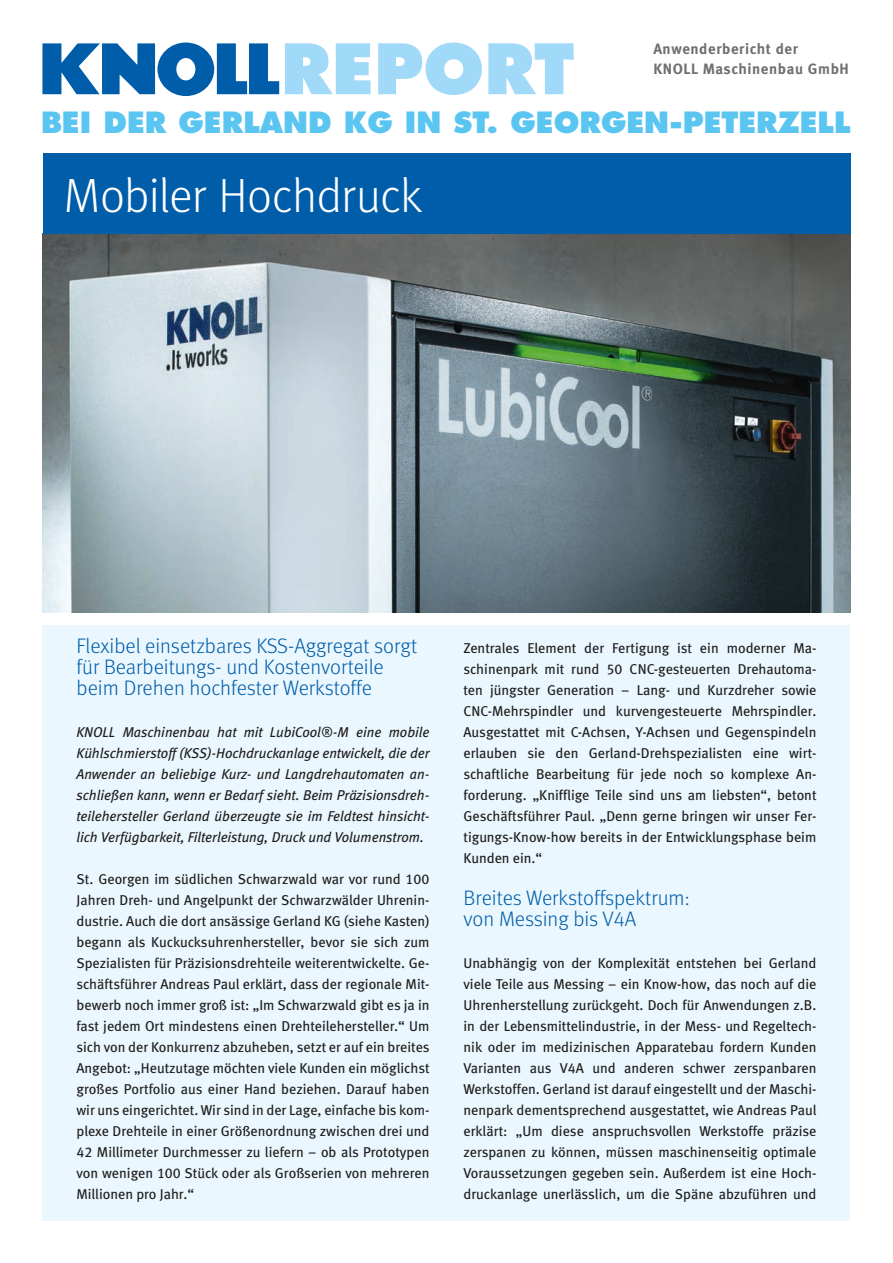
<style>
.page{position:relative;width:893px;height:1263px;background:#fff}
.page>*{position:absolute;margin:0;border:0;box-sizing:border-box;transform-origin:0 0}
.t1{font:48px "Meta Light LF";letter-spacing:-.015em;color:#fff}
.t2{font:800 28.5px "Futura";color:#5bc5f2}
.t3{font:21px/21px "Meta Light LF";color:#005da9}
.t4{font:15px/19.5px "Meta Bold LF";letter-spacing:.04em;color:#70706f}
.t5{font:14.25px/21px "Meta Book LF";color:#1d1d1b;text-align:justify}
.t6{font:italic 14.25px/21px "Meta Book LF";color:#1d1d1b;text-align:justify}
</style>
<div class="page">
<div style="left:43px;top:625px;width:807px;height:596px;background:#ebf7fe"></div>
<img style="left:43px;top:234px;width:807px;height:378px">
<div style="left:43px;top:153px;width:808px;height:81px;background:#005da9"></div>
<svg style="left:285px;top:43px;width:86px;height:51px"></svg>
<svg style="left:378px;top:42px;width:104px;height:53px"></svg>
<svg style="left:488px;top:43px;width:86px;height:51px"></svg>
<svg style="left:42px;top:42px;width:237px;height:54px"></svg>
<p class="t4" style="left:653px;top:39px;width:197px">Anwenderbericht der<br>KNOLL Maschinenbau GmbH</p>
<h2 class="t2" style="left:41px;top:105px;width:811px">BEI DER GERLAND KG IN ST. GEORGEN-PETERZELL</h2>
<h1 class="t1" style="left:64px;top:168px;width:360px">Mobiler Hochdruck</h1>
<h3 class="t3" style="left:77px;top:635px;width:342px">Flexibel einsetzbares KSS-Aggregat sorgt für Bearbeitungs- und Kostenvorteile beim Drehen hochfester Werkstoffe</h3>
<p class="t6" style="left:77px;top:721px;width:355px">KNOLL Maschinenbau hat mit LubiCool®-M eine mobile Kühlschmierstoff (KSS)-Hochdruckanlage entwickelt, die der Anwender an beliebige Kurz- und Langdrehautomaten an&shy;schließen kann, wenn er Bedarf sieht. Beim Präzisionsdreh&shy;teilehersteller Gerland überzeugte sie im Feldtest hinsicht&shy;lich Verfügbarkeit, Filterleistung, Druck und Volumenstrom.</p>
<p class="t5" style="left:77px;top:868px;width:355px">St. Georgen im südlichen Schwarzwald war vor rund 100<br>Jahren Dreh- und Angelpunkt der Schwarzwälder Uhrenin&shy;dustrie. Auch die dort ansässige Gerland KG (siehe Kasten) begann als Kuckucksuhrenhersteller, bevor sie sich zum Spezialisten für Präzisionsdrehteile weiterentwickelte. Ge&shy;schäftsführer Andreas Paul erklärt, dass der regionale Mit&shy;bewerb noch immer groß ist: „Im Schwarzwald gibt es ja in fast jedem Ort mindestens einen Drehteilehersteller.“ Um sich von der Konkurrenz abzuheben, setzt er auf ein breites Angebot: „Heutzutage möchten viele Kunden ein möglichst großes Portfolio aus einer Hand beziehen. Darauf haben wir uns eingerichtet. Wir sind in der Lage, einfache bis kom&shy;plexe Drehteile in einer Größenordnung zwischen drei und 42 Millimeter Durchmesser zu liefern – ob als Prototypen von wenigen 100 Stück oder als Großserien von mehreren Millionen pro Jahr.“</p>
<p class="t5" style="left:463px;top:637px;width:355px">Zentrales Element der Fertigung ist ein moderner Ma&shy;schinenpark mit rund 50 CNC-gesteuerten Drehautoma&shy;ten jüngster Generation – Lang- und Kurzdreher sowie CNC-Mehrspindler und kurvengesteuerte Mehrspindler.<br>Ausgestattet mit C-Achsen, Y-Achsen und Gegenspindeln erlauben sie den Gerland-Drehspezialisten eine wirt&shy;schaftliche Bearbeitung für jede noch so komplexe An&shy;forderung. „Knifflige Teile sind uns am liebsten“, betont Geschäftsführer Paul. „Denn gerne bringen wir unser Fer&shy;tigungs-Know-how bereits in der Entwicklungsphase beim Kunden ein.“</p>
<h3 class="t3" style="left:463px;top:887px;width:228px">Breites Werkstoffspektrum: von Messing bis V4A</h3>
<p class="t5" style="left:463px;top:952px;width:355px">Unabhängig von der Komplexität entstehen bei Gerland viele Teile aus Messing – ein Know-how, das noch auf die Uhrenherstellung zurückgeht. Doch für Anwendungen z.B. in der Lebensmittelindustrie, in der Mess- und Regeltech&shy;nik oder im medizinischen Apparatebau fordern Kunden Varianten aus V4A und anderen schwer zerspanbaren Werkstoffen. Gerland ist darauf eingestellt und der Maschi&shy;nenpark dementsprechend ausgestattet, wie Andreas Paul erklärt: „Um diese anspruchsvollen Werkstoffe präzise zerspanen zu können, müssen maschinenseitig optimale Voraussetzungen gegeben sein. Außerdem ist eine Hoch&shy;druckanlage unerlässlich, um die Späne abzuführen und</p>
</div>
